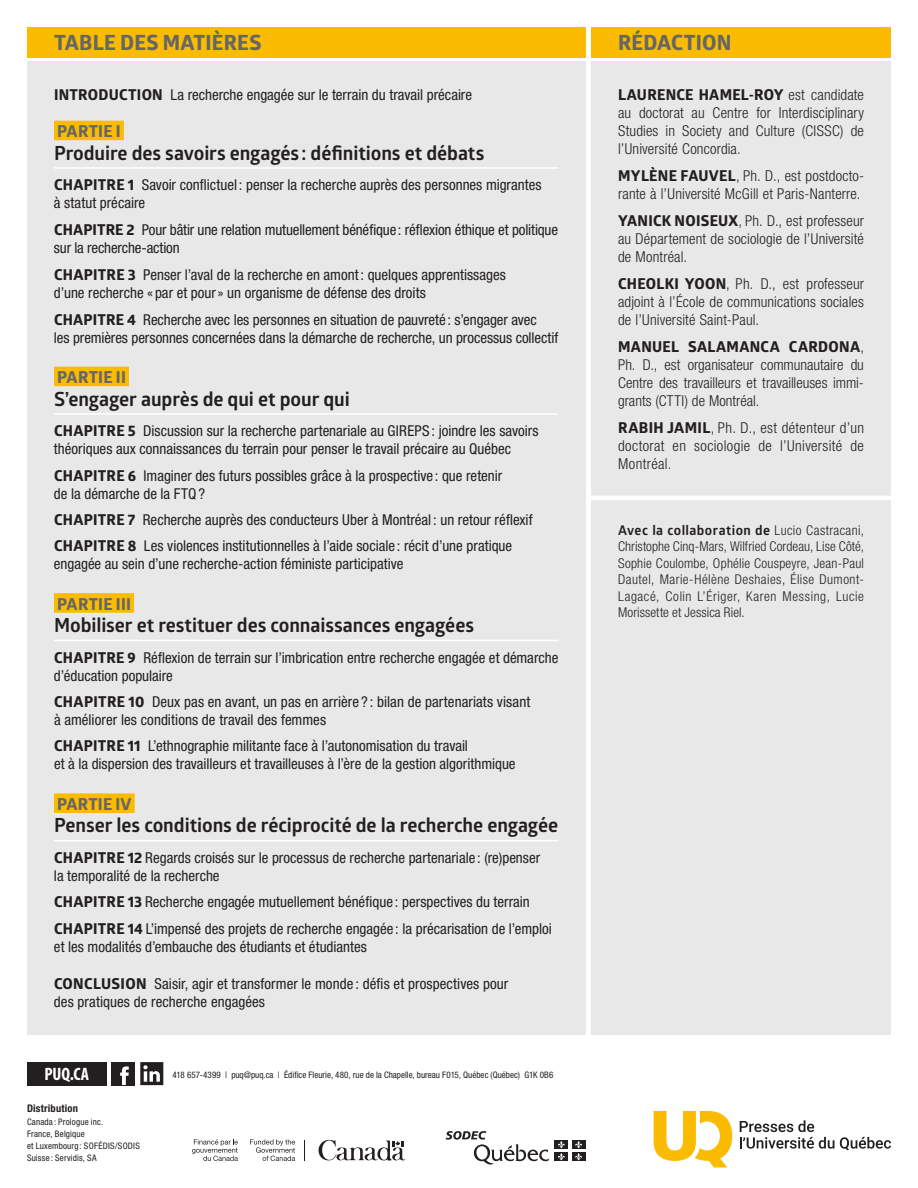
<style>
.page{position:relative;width:918px;height:1188px;background:#fff}
.page>*{position:absolute;margin:0;border:0;box-sizing:border-box;transform-origin:0 0}
.t1{font:700 21px "Globerx";letter-spacing:.01em;color:#666}
.t2{font:700 19.5px "Glober";letter-spacing:-.005em;color:#231f20}
.t3{font:700 condensed 18px "Myriad Pro";color:#fff}
.t4{font:700 16.5px "Globerx";letter-spacing:.015em;color:#666}
.t5{font:condensed 15px/18px "Helvetica Neue LT Std";color:#231f20}
.t6{font:300 condensed 15px/18px "Helvetica Neue LT Std";letter-spacing:.01em;color:#231f20;text-align:justify}
.t7{font:700 15px "Globerx";letter-spacing:.02em;color:#231f20}
.t8{font:300 condensed 13.5px/16.5px "Helvetica Neue LT Std";letter-spacing:.035em;color:#231f20;text-align:justify}
.t9{font:700 13.5px "Glober";letter-spacing:.03em;color:#231f20}
.t10{font:700 condensed 10.5px "Helvetica Neue LT Std";letter-spacing:.02em;color:#231f20}
.t11{font:condensed 9px/12px "Helvetica Neue LT Std";letter-spacing:.015em;color:#231f20}
.s1{font-family:"Globerx";font-weight:700;font-stretch:normal}
.s2{font-family:"Helvetica Neue LT Std";font-weight:300;font-stretch:condensed}
</style>
<div class="page">
<svg style="left:319px;top:1139px;width:86px;height:22px"></svg>
<svg style="left:192px;top:1139px;width:46px;height:22px"></svg>
<svg style="left:250px;top:1139px;width:45px;height:22px"></svg>
<svg style="left:304px;top:1140px;width:1px;height:21px"></svg>
<div style="left:555px;top:1141px;width:13px;height:8px;background:#231f20"></div>
<div style="left:572px;top:1141px;width:13px;height:8px;background:#231f20"></div>
<div style="left:555px;top:1153px;width:13px;height:8px;background:#231f20"></div>
<svg style="left:558px;top:1141px;width:7px;height:19px"></svg>
<div style="left:572px;top:1153px;width:13px;height:8px;background:#231f20"></div>
<svg style="left:575px;top:1141px;width:7px;height:19px"></svg>
<svg style="left:446px;top:1131px;width:103px;height:34px"></svg>
<div style="left:27px;top:27px;width:558px;height:30px;background:#fabb00"></div>
<div style="left:591px;top:27px;width:300px;height:30px;background:#fabb00"></div>
<div style="left:112px;top:1062px;width:23px;height:23px;background:#231f20"></div>
<svg style="left:120px;top:1067px;width:9px;height:18px"></svg>
<div style="left:27px;top:1062px;width:80px;height:23px;background:#231f20"></div>
<svg style="left:140px;top:1062px;width:23px;height:23px"></svg>
<svg style="left:654px;top:1111px;width:78px;height:56px"></svg>
<svg style="left:740px;top:1120px;width:94px;height:29px"></svg>
<svg style="left:840px;top:1137px;width:51px;height:13px"></svg>
<div style="left:591px;top:61px;width:300px;height:974px;background:#e8e8e8"></div>
<hr style="left:588px;top:496px;width:306px;height:4px;background:#fff">
<div style="left:27px;top:61px;width:558px;height:974px;background:#e8e8e8"></div>
<div style="left:54px;top:121px;width:70px;height:19px;background:#fabb00"></div>
<hr style="left:54px;top:167px;width:504px;height:2px;background:#fff">
<div style="left:54px;top:367px;width:75px;height:19px;background:#fabb00"></div>
<hr style="left:54px;top:413px;width:504px;height:2px;background:#fff">
<div style="left:54px;top:593px;width:80px;height:20px;background:#fabb00"></div>
<hr style="left:54px;top:640px;width:504px;height:1px;background:#fff">
<div style="left:54px;top:793px;width:81px;height:20px;background:#fabb00"></div>
<hr style="left:54px;top:840px;width:504px;height:1px;background:#fff">
<h1 class="t1" style="left:54px;top:27px;width:209px">TABLE DES MATIÈRES</h1>
<h1 class="t1" style="left:618px;top:27px;width:115px">RÉDACTION</h1>
<p class="t5" style="left:54px;top:85px;width:420px"><span class="s1">INTRODUCTION</span> La recherche engagée sur le terrain du travail précaire</p>
<p class="t4" style="left:57px;top:119px;width:65px">PARTIE I</p>
<h2 class="t2" style="left:54px;top:139px;width:432px">Produire des savoirs engagés : définitions et débats</h2>
<p class="t5" style="left:54px;top:176px;width:489px"><span class="s1">CHAPITRE 1</span> Savoir conflictuel : penser la recherche auprès des personnes migrantes à statut précaire</p>
<p class="t5" style="left:54px;top:220px;width:506px"><span class="s1">CHAPITRE 2</span> Pour bâtir une relation mutuellement bénéfique: réflexion éthique et politique sur la recherche-action</p>
<p class="t5" style="left:54px;top:266px;width:453px"><span class="s1">CHAPITRE 3</span> Penser l’aval de la recherche en amont: quelques apprentissages d’une recherche « par et pour» un organisme de défense des droits</p>
<p class="t5" style="left:54px;top:310px;width:506px"><span class="s1">CHAPITRE 4</span> Recherche avec les personnes en situation de pauvreté : s’engager avec<br>les premières personnes concernées dans la démarche de recherche, un processus collectif</p>
<p class="t4" style="left:57px;top:365px;width:70px">PARTIE II</p>
<h2 class="t2" style="left:54px;top:385px;width:297px">S’engager auprès de qui et pour qui</h2>
<p class="t5" style="left:54px;top:422px;width:486px"><span class="s1">CHAPITRE 5</span> Discussion sur la recherche partenariale au GIREPS: joindre les savoirs théoriques aux connaissances du terrain pour penser le travail précaire au Québec</p>
<p class="t5" style="left:54px;top:466px;width:450px"><span class="s1">CHAPITRE 6</span> Imaginer des futurs possibles grâce à la prospective : que retenir de la démarche de la FTQ?</p>
<p class="t5" style="left:54px;top:506px;width:480px;line-height:26.2px"><span class="s1">CHAPITRE 7</span> Recherche auprès des conducteurs Uber à Montréal : un retour réflexif<br><span class="s1">CHAPITRE 8</span> Les violences institutionnelles à l’aide sociale : récit d’une pratique</p>
<p class="t5" style="left:54px;top:555px;width:351px">engagée au sein d’une recherche-action féministe participative</p>
<p class="t4" style="left:57px;top:592px;width:75px">PARTIE III</p>
<h2 class="t2" style="left:54px;top:612px;width:422px">Mobiliser et restituer des connaissances engagées</h2>
<p class="t5" style="left:54px;top:649px;width:506px"><span class="s1">CHAPITRE 9</span> Réflexion de terrain sur l’imbrication entre recherche engagée et démarche d’éducation populaire</p>
<p class="t5" style="left:54px;top:693px;width:478px"><span class="s1">CHAPITRE 10</span> Deux pas en avant, un pas en arrière ? : bilan de partenariats visant à améliorer les conditions de travail des femmes</p>
<p class="t5" style="left:54px;top:737px;width:463px"><span class="s1">CHAPITRE 11</span> L’ethnographie militante face à l’autonomisation du travail<br>et à la dispersion des travailleurs et travailleuses à l’ère de la gestion algorithmique</p>
<p class="t4" style="left:57px;top:792px;width:76px">PARTIE IV</p>
<h2 class="t2" style="left:54px;top:812px;width:506px">Penser les conditions de réciprocité de la recherche engagée</h2>
<p class="t5" style="left:54px;top:849px;width:488px"><span class="s1">CHAPITRE 12</span> Regards croisés sur le processus de recherche partenariale : (re)penser la temporalité de la recherche</p>
<p class="t5" style="left:54px;top:889px;width:499px;line-height:26.2px"><span class="s1">CHAPITRE 13</span> Recherche engagée mutuellement bénéfique : perspectives du terrain<br><span class="s1">CHAPITRE 14</span> L’impensé des projets de recherche engagée : la précarisation de l’emploi</p>
<p class="t5" style="left:54px;top:937px;width:314px">et les modalités d’embauche des étudiants et étudiantes</p>
<p class="t5" style="left:54px;top:975px;width:456px"><span class="s1">CONCLUSION</span> Saisir, agir et transformer le monde : défis et prospectives pour des pratiques de recherche engagées</p>
<p class="t3" style="left:44px;top:1063px;width:46px">PUQ.CA</p>
<p class="t10" style="left:27px;top:1101px;width:53px">Distribution</p>
<p class="t11" style="left:27px;top:1116px;width:114px">Canada: Prologue inc.<br>France, Belgique<br>et Luxembourg: SOFÉDIS/SODIS<br>Suisse: Servidis, SA</p>
<p class="t11" style="left:173px;top:1069px;width:382px">418 657-4399 | puq@puq.ca | Édifice Fleurie, 480, rue de la Chapelle, bureau F015, Québec (Québec) G1K 0B6</p>
<p class="t7" style="left:618px;top:83px;width:247px">LAURENCE HAMEL-ROY <span class="s2">est candidate</span></p>
<p class="t6" style="left:618px;top:103px;width:247px">au doctorat au Centre for Interdisciplinary Studies in Society and Culture (CISSC) de l’Université Concordia.</p>
<p class="t6" style="left:618px;top:166px;width:247px"><span class="s1">MYLÈNE FAUVEL</span>, Ph. D., est postdocto&shy;rante à l’Université McGill et Paris-Nanterre.</p>
<p class="t6" style="left:618px;top:211px;width:247px"><span class="s1">YANICK NOISEUX</span>, Ph. D., est professeur au Département de sociologie de l’Université de Montréal.</p>
<p class="t6" style="left:618px;top:274px;width:247px"><span class="s1">CHEOLKI YOON</span>, Ph. D., est professeur adjoint à l’École de communications sociales de l’Université Saint-Paul.</p>
<p class="t7" style="left:618px;top:335px;width:247px">MANUEL SALAMANCA CARDONA<span class="s2">,</span></p>
<p class="t6" style="left:618px;top:355px;width:247px">Ph. D., est organisateur communautaire du Centre des travailleurs et travailleuses immi&shy;grants (CTTI) de Montréal.</p>
<p class="t6" style="left:618px;top:418px;width:247px"><span class="s1">RABIH JAMIL</span>, Ph. D., est détenteur d’un doctorat en sociologie de l’Université de Montréal.</p>
<p class="t9" style="left:618px;top:520px;width:247px">Avec la collaboration de <span class="s2">Lucio Castracani,</span></p>
<p class="t8" style="left:618px;top:538px;width:247px">Christophe Cinq-Mars, Wilfried Cordeau, Lise Côté, Sophie Coulombe, Ophélie Couspeyre, Jean-Paul Dautel, Marie-Hélène Deshaies, Élise Dumont-Lagacé, Colin L’Ériger, Karen Messing, Lucie Morissette et Jessica Riel.</p>
</div>
